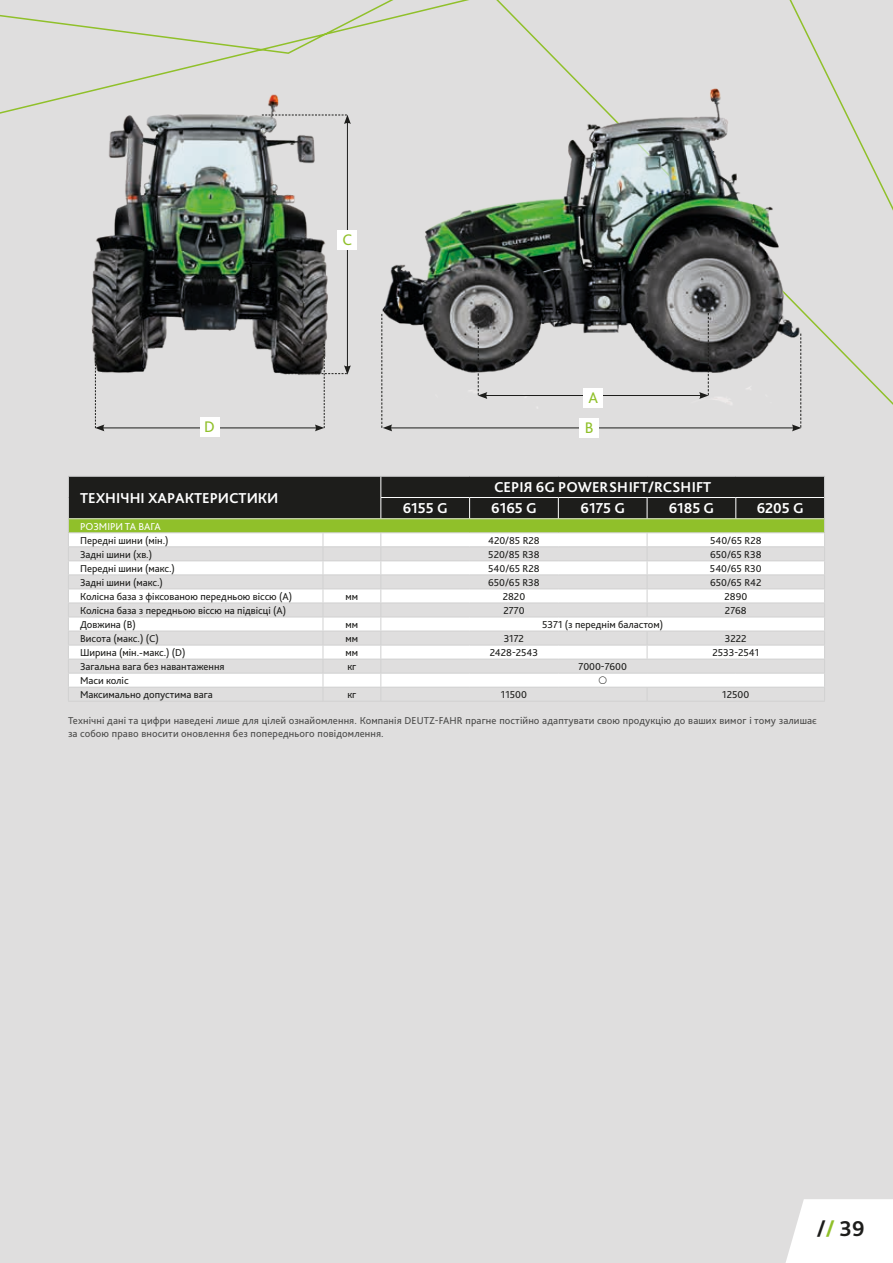
<style>
.page{position:relative;width:893px;height:1263px;background:#dfdede}
.page>*{position:absolute;margin:0;border:0;box-sizing:border-box;transform-origin:0 0}
.t1{font:700 22.5px "Bliss Pro";color:#1d1d1b}
.t2{font:16.05px/30px "Bliss Pro";color:#90c02a}
.t3{font:700 15px "Bliss Pro";color:#fff}
.t4{font:10.5px/14.1px "Bliss Pro";color:#1d1d1b}
.t5{font:10.5px/12.6px "Bliss Pro";letter-spacing:.01em;color:#4b4b4a}
.t6{font:10.5px "Bliss Pro";color:#fff}
.s1{color:#90c02a}
</style>
<div class="page">
<img style="left:64px;top:61px;width:292px;height:376px">
<hr style="left:102px;top:428px;width:215px;height:1px;background:#1d1d1b">
<hr style="left:347px;top:122px;width:1px;height:246px;background:#1d1d1b">
<svg style="left:95px;top:354px;width:9px;height:77px"></svg>
<svg style="left:285px;top:344px;width:66px;height:87px;background:#b4b3b2"></svg>
<svg style="left:262px;top:115px;width:89px;height:9px"></svg>
<div style="left:338px;top:230px;width:19px;height:20px;background:#fff"></div>
<div style="left:200px;top:417px;width:20px;height:20px;background:#fff"></div>
<img style="left:373px;top:64px;width:458px;height:373px">
<hr style="left:390px;top:427px;width:404px;height:1px;background:#1d1d1b">
<hr style="left:485px;top:395px;width:217px;height:1px;background:#1d1d1b">
<svg style="left:699px;top:298px;width:10px;height:101px"></svg>
<svg style="left:478px;top:315px;width:9px;height:84px"></svg>
<svg style="left:381px;top:314px;width:11px;height:117px"></svg>
<svg style="left:792px;top:334px;width:9px;height:97px"></svg>
<div style="left:583px;top:388px;width:20px;height:20px;background:#fff"></div>
<div style="left:579px;top:418px;width:20px;height:20px;background:#fff"></div>
<hr style="left:68px;top:701px;width:255px;height:1px;background:#d1d1d1">
<hr style="left:323px;top:701px;width:58px;height:1px;background:#d1d1d1">
<hr style="left:381px;top:701px;width:89px;height:1px;background:#d1d1d1">
<hr style="left:470px;top:701px;width:88px;height:1px;background:#d1d1d1">
<hr style="left:558px;top:701px;width:89px;height:1px;background:#d1d1d1">
<hr style="left:647px;top:701px;width:89px;height:1px;background:#d1d1d1">
<hr style="left:736px;top:701px;width:89px;height:1px;background:#d1d1d1">
<svg style="left:785px;top:1199px;width:108px;height:64px"></svg>
<svg style="left:68px;top:476px;width:757px;height:225px"></svg>
<h2 class="t2" style="left:204px;top:412px;width:12px">D</h2>
<h3 class="t3" style="left:80px;top:488px;width:200px">ТЕХНІЧНІ ХАРАКТЕРИСТИКИ</h3>
<h2 class="t2" style="left:343px;top:225px;width:11px">C</h2>
<h2 class="t2" style="left:585px;top:383px;width:15px">A<br>B</h2>
<h3 class="t3" style="left:494px;top:478px;width:219px">СЕРІЯ 6G POWERSHIFT/RCSHIFT</h3>
<h3 class="t3" style="left:403px;top:499px;width:46px">6155 G</h3>
<h3 class="t3" style="left:491px;top:499px;width:47px">6165 G</h3>
<h3 class="t3" style="left:580px;top:499px;width:46px">6175 G</h3>
<h3 class="t3" style="left:669px;top:499px;width:47px">6185 G</h3>
<h3 class="t3" style="left:757px;top:499px;width:48px">6205 G</h3>
<p class="t6" style="left:80px;top:520px;width:82px">РОЗМІРИ ТА ВАГА</p>
<p class="t4" style="left:80px;top:533px;width:90px">Передні шини (мін.)</p>
<p class="t4" style="left:488px;top:533px;width:53px">420/85 R28</p>
<p class="t4" style="left:710px;top:533px;width:53px">540/65 R28</p>
<p class="t4" style="left:80px;top:547px;width:74px">Задні шини (хв.)</p>
<p class="t4" style="left:488px;top:547px;width:53px">520/85 R38</p>
<p class="t4" style="left:710px;top:547px;width:53px">650/65 R38</p>
<p class="t4" style="left:80px;top:561px;width:96px">Передні шини (макс.)</p>
<p class="t4" style="left:488px;top:561px;width:53px">540/65 R28</p>
<p class="t4" style="left:710px;top:561px;width:53px">540/65 R30</p>
<p class="t4" style="left:80px;top:575px;width:84px">Задні шини (макс.)</p>
<p class="t4" style="left:488px;top:575px;width:53px">650/65 R38</p>
<p class="t4" style="left:710px;top:575px;width:53px">650/65 R42</p>
<p class="t4" style="left:80px;top:589px;width:214px">Колісна база з фіксованою передньою віссю (A)</p>
<p class="t4" style="left:346px;top:589px;width:14px">мм</p>
<p class="t4" style="left:503px;top:589px;width:24px">2820</p>
<p class="t4" style="left:724px;top:589px;width:24px">2890</p>
<p class="t4" style="left:80px;top:603px;width:208px">Колісна база з передньою віссю на підвісці (A)</p>
<p class="t4" style="left:503px;top:603px;width:23px">2770</p>
<p class="t4" style="left:725px;top:603px;width:23px">2768</p>
<p class="t4" style="left:80px;top:617px;width:57px">Довжина (B)</p>
<p class="t4" style="left:346px;top:617px;width:14px">мм</p>
<p class="t4" style="left:542px;top:617px;width:123px">5371 (з переднім баластом)</p>
<p class="t4" style="left:80px;top:631px;width:80px">Висота (макс.) (C)</p>
<p class="t4" style="left:346px;top:631px;width:14px">мм</p>
<p class="t4" style="left:504px;top:631px;width:22px">3172</p>
<p class="t4" style="left:725px;top:631px;width:23px">3222</p>
<p class="t4" style="left:80px;top:645px;width:107px">Ширина (мін.-макс.) (D)</p>
<p class="t4" style="left:346px;top:645px;width:14px">мм</p>
<p class="t4" style="left:490px;top:645px;width:50px">2428-2543</p>
<p class="t4" style="left:712px;top:645px;width:48px">2533-2541</p>
<p class="t4" style="left:80px;top:659px;width:146px">Загальна вага без навантаження</p>
<p class="t4" style="left:347px;top:659px;width:11px">кг</p>
<p class="t4" style="left:578px;top:659px;width:50px">7000-7600</p>
<p class="t4" style="left:80px;top:673px;width:134px">Маси коліс<br>Максимально допустима вага</p>
<p class="t4" style="left:347px;top:688px;width:11px">кг</p>
<p class="t4" style="left:501px;top:688px;width:27px">11500</p>
<p class="t4" style="left:722px;top:688px;width:28px">12500</p>
<p class="t5" style="left:68px;top:714px;width:750px">Технічні дані та цифри наведені лише для цілей ознайомлення. Компанія DEUTZ-FAHR прагне постійно адаптувати свою продукцію до ваших вимог і тому залишає за собою право вносити оновлення без попереднього повідомлення.</p>
<h1 class="t1" style="left:817px;top:1215px;width:49px">/<span class="s1">/</span> 39</h1>
</div>
